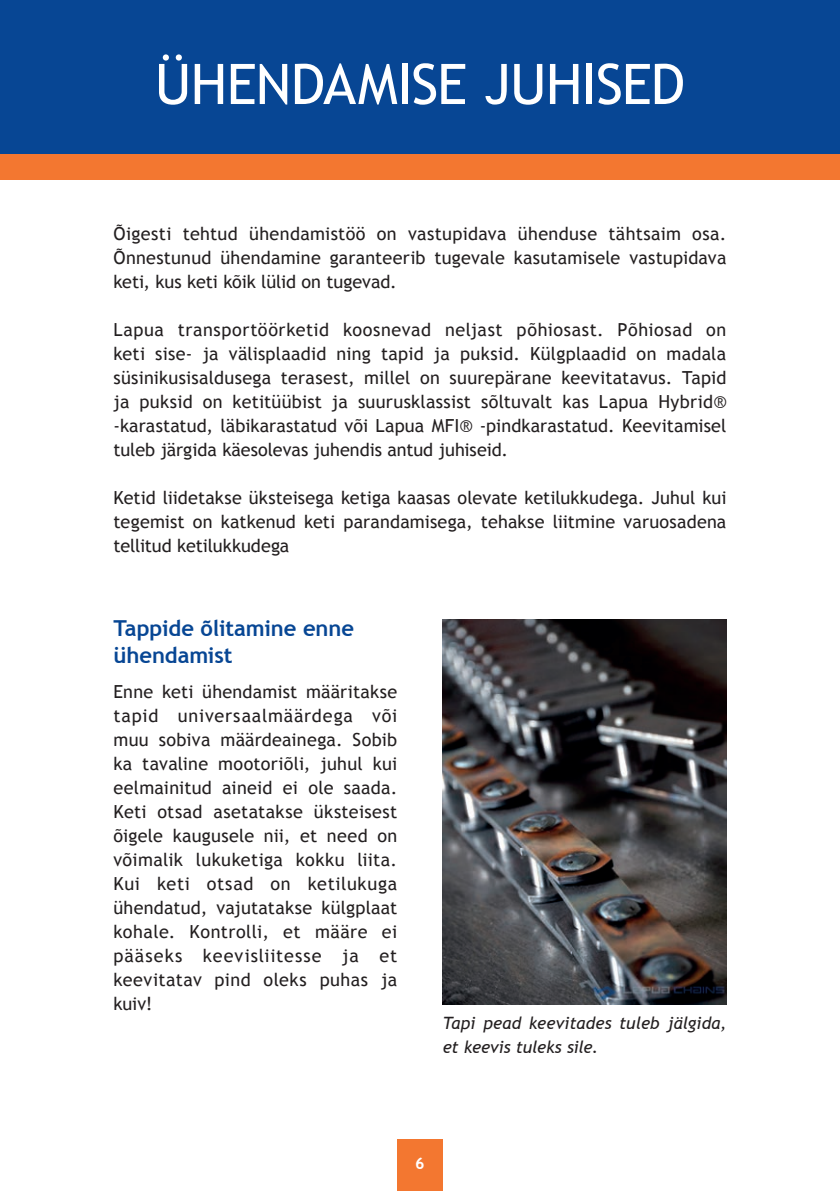
<style>
.page{position:relative;width:840px;height:1191px;background:#fff}
.page>*{position:absolute;margin:0;border:0;box-sizing:border-box;transform-origin:0 0}
.t1{font:56px "Trebuchet MS";letter-spacing:-.02em;color:#fff}
.t2{font:700 22px/26.4px "Trebuchet MS";letter-spacing:-.005em;color:#074694}
.t3{font:18px/24px "Trebuchet MS";letter-spacing:.005em;color:#231f20;text-align:justify}
.t4{font:italic 17px/24px "Trebuchet MS";letter-spacing:-.005em;color:#231f20}
.t5{font:700 16px "Trebuchet MS";color:#fff}
</style>
<div class="page">
<div style="left:397px;top:1140px;width:45px;height:51px;background:#f37730"></div>
<div style="left:0;top:0;width:839px;height:167px;background:#074694"></div>
<div style="left:0;top:154px;width:839px;height:25px;background:#f37730"></div>
<img style="left:442px;top:620px;width:284px;height:384px">
<h1 class="t1" style="left:155px;top:51px;width:531px">ÜHENDAMISE JUHISED</h1>
<p class="t3" style="left:113px;top:222px;width:614px">Õigesti tehtud ühendamistöö on vastupidava ühenduse tähtsaim osa.<br>Õnnestunud ühendamine garanteerib tugevale kasutamisele vastupidava keti, kus keti kõik lülid on tugevad.</p>
<p class="t3" style="left:113px;top:318px;width:614px">Lapua transportöörketid koosnevad neljast põhiosast. Põhiosad on keti sise- ja välisplaadid ning tapid ja puksid. Külgplaadid on madala süsinikusisaldusega terasest, millel on suurepärane keevitatavus. Tapid ja puksid on ketitüübist ja suurusklassist sõltuvalt kas Lapua Hybrid® -karastatud, läbikarastatud või Lapua MFI® -pindkarastatud. Keevitamisel tuleb järgida käesolevas juhendis antud juhiseid.</p>
<p class="t3" style="left:113px;top:486px;width:614px">Ketid liidetakse üksteisega ketiga kaasas olevate ketilukkudega. Juhul kui tegemist on katkenud keti parandamisega, tehakse liitmine varuosadena tellitud ketilukkudega</p>
<p class="t2" style="left:113px;top:615px;width:242px">Tappide õlitamine enne ühendamist</p>
<p class="t3" style="left:113px;top:679px;width:285px">Enne keti ühendamist määritakse tapid universaalmäärdega või muu sobiva määrdeainega. Sobib ka tavaline mootoriõli, juhul kui eelmainitud aineid ei ole saada.<br>Keti otsad asetatakse üksteisest õigele kaugusele nii, et need on võimalik lukuketiga kokku liita.<br>Kui keti otsad on ketilukuga ühendatud, vajutatakse külgplaat kohale. Kontrolli, et määre ei pääseks keevisliitesse ja et keevitatav pind oleks puhas ja kuiv!</p>
<p class="t4" style="left:442px;top:1011px;width:285px">Tapi pead keevitades tuleb jälgida, et keevis tuleks sile.</p>
<p class="t5" style="left:415px;top:1152px;width:11px">6</p>
</div>
